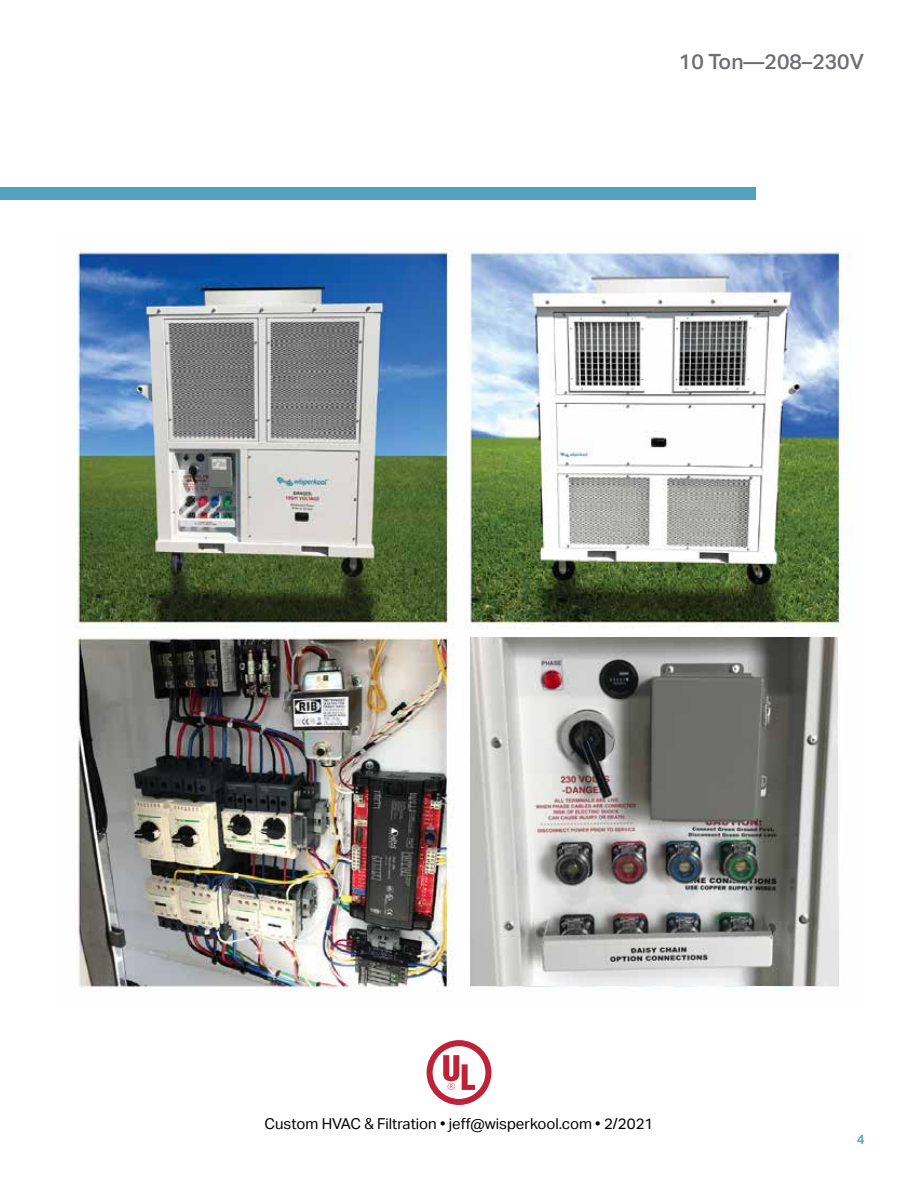
<style>
.page{position:relative;width:918px;height:1188px;background:#fff}
.page>*{position:absolute;margin:0;border:0;box-sizing:border-box;transform-origin:0 0}
.t1{font:500 21px "Aktiv Grotesk";color:#6d6e71}
.t2{font:15px "Aktiv Grotesk";color:#000}
.t3{font:500 13.5px "Aktiv Grotesk";color:#51a1bf}
</style>
<div class="page">
<img style="left:74px;top:249px;width:771px;height:743px">
<img style="left:470px;top:637px;width:368px;height:349px">
<div style="left:0;top:187px;width:756px;height:12px;background:#51a1bf"></div>
<svg style="left:427px;top:1040px;width:64px;height:65px"></svg>
<h1 class="t1" style="left:679px;top:49px;width:187px">10 Ton—208–230V</h1>
<p class="t2" style="left:265px;top:1115px;width:390px">Custom HVAC &amp; Filtration • jeff@wisperkool.com • 2/2021</p>
<p class="t3" style="left:857px;top:1131px;width:9px">4</p>
</div>
